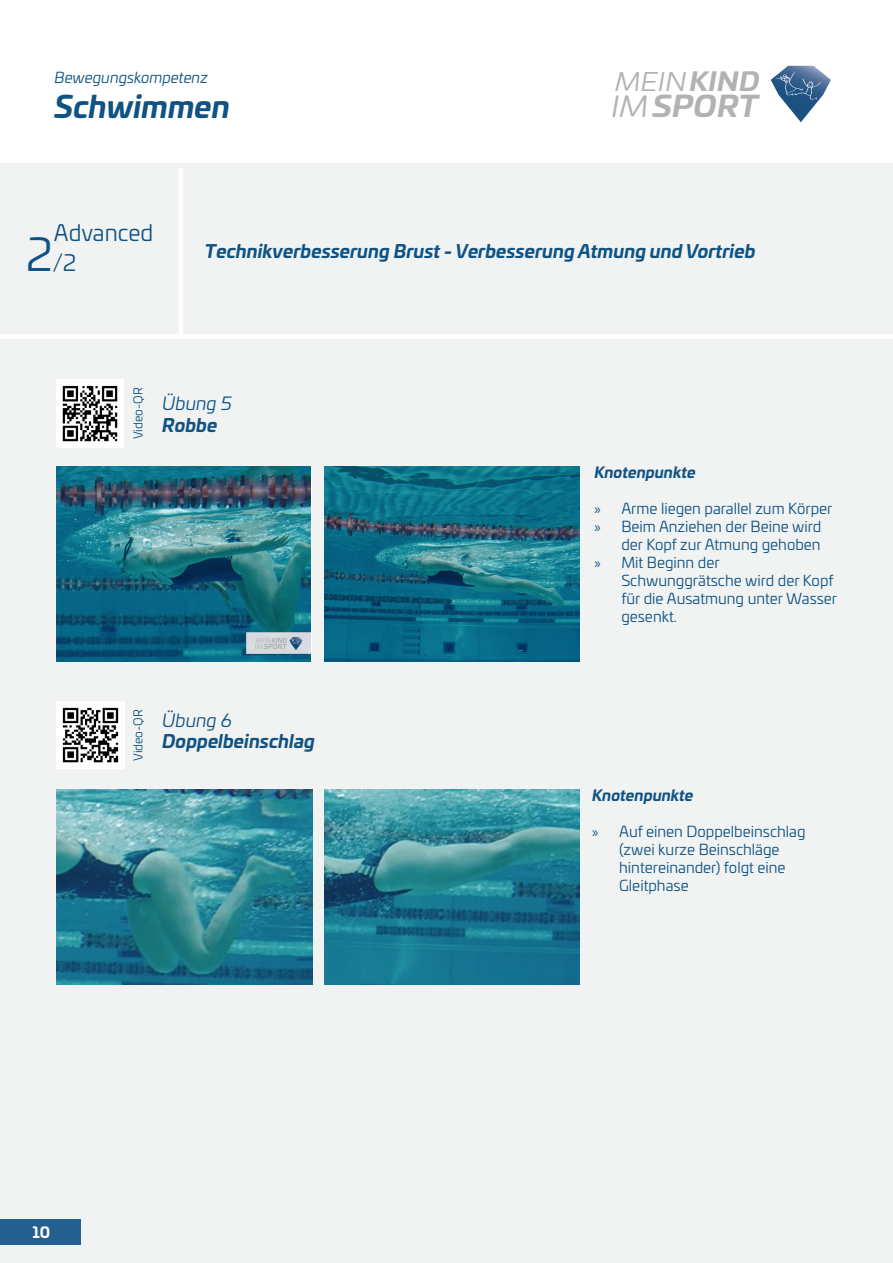
<style>
.page{position:relative;width:893px;height:1263px;background:#fff}
.page>*{position:absolute;margin:0;border:0;box-sizing:border-box;transform-origin:0 0}
.t1{font:italic 700 30px "Univia Pro";color:#0f5385}
.t2{font:italic 700 28.8px "Univia Pro";letter-spacing:.01em;color:#b1b2b3;scale:1.09 1}
.t3{font:italic 25.35px "Univia Pro";color:#b1b2b3;scale:1.09 1}
.t4{font:22.5px "Univia Pro";color:#0f5385}
.t5{font:italic 700 18px "Univia Pro";color:#0f5385}
.t6{font:italic 18px "Univia Pro";color:#0f5385}
.t7{font:15px/18px "Univia Pro";color:#0f5385}
.t8{font:italic 700 15px "Univia Pro";color:#0f5385}
.t9{font:italic 15px "Univia Pro";color:#0f5385}
.t10{font:700 15px "Univia Pro";color:#fff}
.t11{font:12px "Univia Pro";color:#0f5385}
.s1{font-weight:700}
.s2{font-weight:400}
.s3{font-size:45px}
.s4{font-family:"Myriad Pro"}
</style>
<div class="page">
<svg style="left:771px;top:66px;width:60px;height:56px"></svg>
<img style="left:775px;top:72px;width:28px;height:24px">
<img style="left:795px;top:79px;width:26px;height:21px">
<div style="left:0;top:164px;width:893px;height:1099px;background:#f1f3f2"></div>
<div style="left:0;top:1219px;width:81px;height:26px;background:#245f8f"></div>
<img style="left:57px;top:702px;width:67px;height:67px">
<img style="left:325px;top:789px;width:255px;height:196px">
<img style="left:57px;top:789px;width:255px;height:196px">
<hr style="left:179px;top:168px;width:4px;height:170px;background:#fff">
<div style="left:0;top:334px;width:893px;height:5px;background:#fff"></div>
<img style="left:56px;top:380px;width:67px;height:67px">
<img style="left:57px;top:466px;width:253px;height:196px">
<img style="left:325px;top:466px;width:255px;height:196px">
<p class="t9" style="left:55px;top:67px;width:155px">Bewegungskompetenz</p>
<h1 class="t1" style="left:55px;top:82px;width:177px">Schwimmen</h1>
<h3 class="t3" style="left:615px;top:63px;width:134px">MEIN <span class="s1">KIND</span></h3>
<h2 class="t2" style="left:611px;top:83px;width:137px"><span class="s2">IM</span>SPORT</h2>
<p class="t4" style="left:54px;top:216px;width:101px">Advanced</p>
<p class="t4" style="left:27px;top:246px;width:51px"><span class="s3">2</span>/2</p>
<p class="t5" style="left:205px;top:237px;width:552px">Technikverbesserung Brust - Verbesserung Atmung und Vortrieb</p>
<p class="t11" style="left:129px;top:439px;width:53px;rotate:-90deg">Video-QR</p>
<p class="t6" style="left:162px;top:390px;width:71px">Übung 5</p>
<p class="t5" style="left:162px;top:411px;width:57px">Robbe</p>
<p class="t11" style="left:129px;top:761px;width:53px;rotate:-90deg">Video-QR</p>
<p class="t6" style="left:162px;top:707px;width:71px">Übung 6</p>
<p class="t5" style="left:162px;top:727px;width:154px">Doppelbeinschlag</p>
<p class="t8" style="left:594px;top:461px;width:103px">Knotenpunkte</p>
<p class="t7" style="left:594px;top:499px;width:240px"><span class="s4">»</span> Arme liegen parallel zum Körper</p>
<p class="t7" style="left:594px;top:517px;width:229px;text-align:right"><span class="s4">»</span> Beim Anziehen der Beine wird der Kopf zur Atmung gehoben</p>
<p class="t7" style="left:621px;top:553px;width:217px;text-indent:-27px"><span class="s4">»</span> Mit Beginn der<br>Schwunggrätsche wird der Kopf für die Ausatmung unter Wasser gesenkt.</p>
<p class="t8" style="left:592px;top:784px;width:103px">Knotenpunkte</p>
<p class="t7" style="left:619px;top:822px;width:188px;text-indent:-27px"><span class="s4">»</span> Auf einen Doppelbeinschlag (zwei kurze Beinschläge hintereinander) folgt eine<br>Gleitphase</p>
<p class="t10" style="left:32px;top:1221px;width:19px">10</p>
</div>
